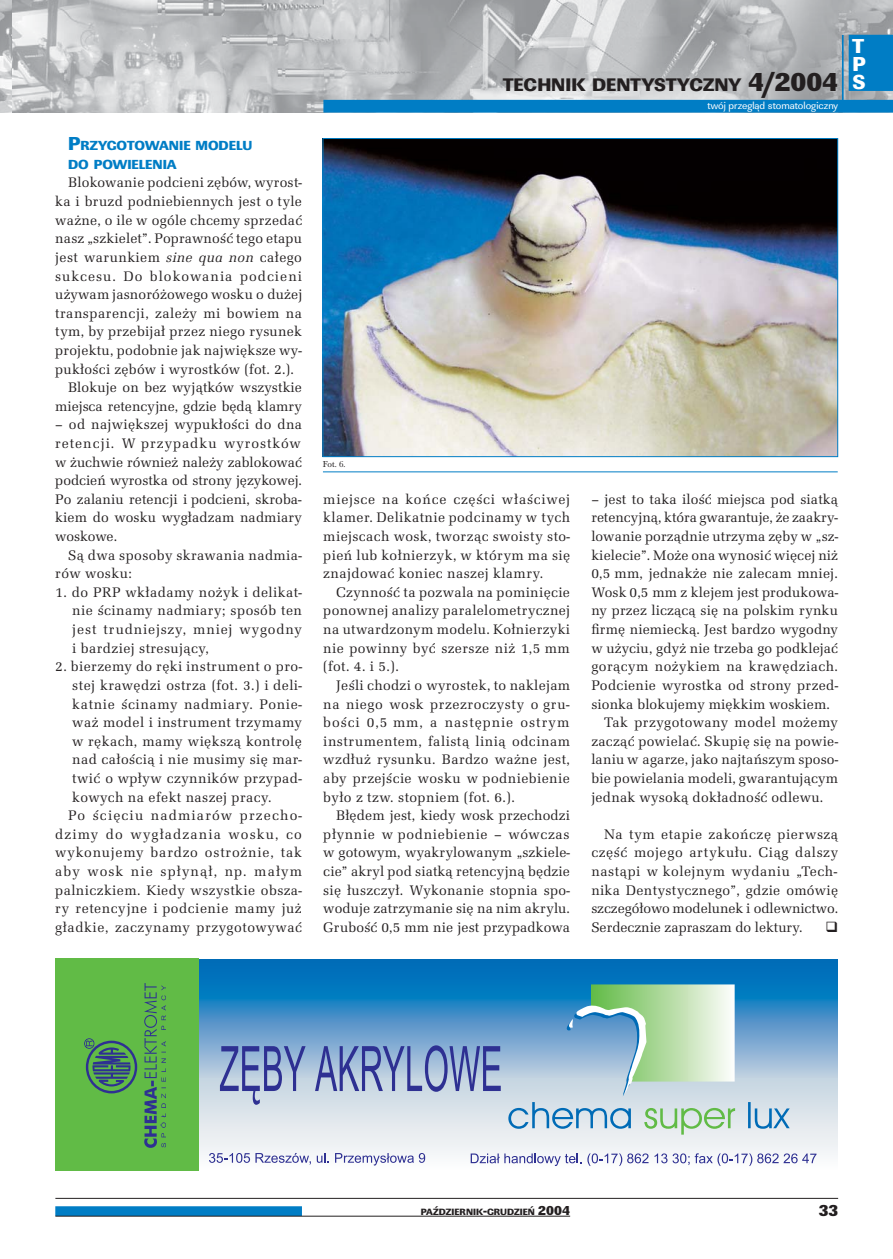
<style>
.page{position:relative;width:893px;height:1259px;background:#fff}
.page>*{position:absolute;margin:0;border:0;box-sizing:border-box;transform-origin:0 0}
.t1{font:21px/18px "URW Linear TCE Ult Bol";color:#fff;text-align:justify}
.t2{font:18.9px "URW Linear TCE Ult Bol";color:#231f20}
.t3{font:16.5px "URW Linear TCE Ult Bol";color:#231f20}
.t4{font:14.25px/18.6px "URW Latino TCE";letter-spacing:.02em;color:#231f20;text-align:justify}
.t5{font:14.25px "URW Latino TCE";color:#231f20}
.t6{font:14.25px "URW Latino TCE";letter-spacing:.075em;color:#231f20}
.t7{font:14.25px "URW Latino TCE";letter-spacing:.08em;color:#231f20}
.t8{font:14.25px "URW Latino TCE";letter-spacing:.04em;color:#231f20}
.t9{font:14.25px "URW Latino TCE";letter-spacing:.055em;color:#231f20}
.t10{font:14.25px "URW Latino TCE";letter-spacing:.045em;color:#231f20}
.t11{font:13.65px/18.6px "URW Linear TCE Ult Bol";color:#007dc5}
.t12{font:10.5px "URW Linear TCE";color:#fff}
.t13{font:9.45px "URW Linear TCE Ult Bol";color:#231f20}
.t14{font:9px "Baskerville TCE";color:#231f20}
.s1{font-size:19.5px}
.s2{font-style:italic}
.s3{font-size:27px}
.s4{font-size:13.5px}
</style>
<div class="page">
<img style="left:0;top:0;width:892px;height:112px">
<div style="left:323px;top:100px;width:569px;height:13px;background:#007dc5"></div>
<div style="left:848px;top:35px;width:44px;height:56px;background:#007dc5"></div>
<hr style="left:842px;top:35px;width:1px;height:72px;background:#007dc5">
<div style="left:55px;top:1206px;width:247px;height:10px;background:#007dc5"></div>
<hr style="left:55px;top:1215px;width:515px;height:1px;background:#231f20">
<hr style="left:55px;top:1198px;width:783px;height:1px;background:#231f20">
<img style="left:324px;top:140px;width:512px;height:315px">
<div style="left:322px;top:138px;width:516px;height:319px;border:1px solid #007dc5"></div>
<hr style="left:323px;top:471px;width:514px;height:1px;background:#007dc5">
<div style="left:196px;top:958px;width:641px;height:14px;background:#006db8"></div>
<div style="left:196px;top:972px;width:641px;height:7px;background:#0071bc"></div>
<hr style="left:196px;top:979px;width:641px;height:1px;background:#0073bd">
<hr style="left:196px;top:980px;width:641px;height:2px;background:#0074bd">
<hr style="left:196px;top:982px;width:641px;height:1px;background:#0075be">
<div style="left:196px;top:983px;width:641px;height:6px;background:#0078be"></div>
<div style="left:196px;top:989px;width:641px;height:9px;background:#007cc0"></div>
<hr style="left:196px;top:998px;width:641px;height:2px;background:#0981c1">
<svg style="left:199px;top:1000px;width:638px;height:18px;background:#2f88c5"></svg>
<hr style="left:196px;top:1018px;width:641px;height:4px;background:#5392c9">
<div style="left:196px;top:1022px;width:641px;height:32px;background:linear-gradient(to bottom,#5994c9,#91b4d7)"></div>
<div style="left:196px;top:1054px;width:641px;height:13px;background:#a1bdda"></div>
<div style="left:196px;top:1067px;width:641px;height:7px;background:#b4cade"></div>
<hr style="left:196px;top:1074px;width:641px;height:4px;background:#c0d1e0">
<hr style="left:196px;top:1078px;width:641px;height:1px;background:#c6d6e2">
<div style="left:196px;top:1079px;width:641px;height:5px;background:#c7d7e2"></div>
<div style="left:196px;top:1084px;width:641px;height:43px;background:linear-gradient(to bottom,#c8d7e2,#e6ebef)"></div>
<div style="left:196px;top:1127px;width:641px;height:18px;background:#ebeff2"></div>
<div style="left:196px;top:1145px;width:641px;height:25px;background:#f3f5f8"></div>
<div style="left:56px;top:958px;width:143px;height:213px;background:#61bb46"></div>
<svg style="left:566px;top:984px;width:168px;height:112px"></svg>
<svg style="left:508px;top:1102px;width:281px;height:32px"></svg>
<svg style="left:220px;top:1046px;width:85px;height:58px"></svg>
<svg style="left:315px;top:1045px;width:185px;height:46px"></svg>
<svg style="left:84px;top:1038px;width:53px;height:55px"></svg>
<svg style="left:144px;top:983px;width:22px;height:164px"></svg>
<svg style="left:209px;top:1153px;width:102px;height:11px"></svg>
<svg style="left:317px;top:1153px;width:12px;height:9px"></svg>
<svg style="left:335px;top:1153px;width:90px;height:12px"></svg>
<svg style="left:470px;top:1153px;width:111px;height:13px"></svg>
<svg style="left:587px;top:1153px;width:61px;height:13px"></svg>
<svg style="left:654px;top:1153px;width:162px;height:13px"></svg>
<p class="t11" style="left:68px;top:138px;width:186px"><span class="s1">P</span>RZYGOTOWANIE MODELU<br>DO POWIELENIA</p>
<p class="t4" style="left:68px;top:174px;width:235px">Blokowanie podcieni zębów, wyrost-</p>
<p class="t4" style="left:55px;top:193px;width:248px">ka i bruzd podniebiennych jest o tyle</p>
<p class="t4" style="left:55px;top:211px;width:248px">ważne, o ile w ogóle chcemy sprzedać</p>
<p class="t4" style="left:55px;top:230px;width:248px">nasz „szkielet”. Poprawność tego etapu</p>
<p class="t4" style="left:55px;top:248px;width:248px">jest warunkiem <span class="s2">sine qua non</span> całego</p>
<p class="t6" style="left:55px;top:269px;width:248px">sukcesu. Do blokowania podcieni</p>
<p class="t4" style="left:55px;top:286px;width:248px">używam jasnoróżowego wosku o dużej</p>
<p class="t4" style="left:55px;top:304px;width:248px">transparencji, zależy mi bowiem na</p>
<p class="t4" style="left:55px;top:323px;width:248px">tym, by przebijał przez niego rysunek</p>
<p class="t4" style="left:55px;top:341px;width:248px">projektu, podobnie jak największe wy-</p>
<p class="t4" style="left:55px;top:360px;width:240px">pukłości zębów i wyrostków (fot. 2.).</p>
<p class="t4" style="left:68px;top:379px;width:235px">Blokuje on bez wyjątków wszystkie</p>
<p class="t5" style="left:55px;top:399px;width:248px">miejsca retencyjne, gdzie będą klamry</p>
<p class="t4" style="left:55px;top:416px;width:248px">– od największej wypukłości do dna retencji. W przypadku wyrostków w żuchwie również należy zablokować podcień wyrostka od strony językowej.<br>Po zalaniu retencji i podcieni, skroba&shy;kiem do wosku wygładzam nadmiary woskowe.</p>
<p class="t4" style="left:55px;top:546px;width:248px;text-indent:13px">Są dwa sposoby skrawania nadmia&shy;rów wosku:</p>
<p class="t4" style="left:72px;top:583px;width:231px;text-indent:-17px">1. do PRP wkładamy nożyk i delikat&shy;nie ścinamy nadmiary; sposób ten jest trudniejszy, mniej wygodny i bardziej stresujący,</p>
<p class="t4" style="left:55px;top:658px;width:248px">2. bierzemy do ręki instrument o pro-</p>
<p class="t4" style="left:72px;top:676px;width:231px">stej krawędzi ostrza (fot. 3.) i deli-</p>
<p class="t10" style="left:72px;top:697px;width:231px">katnie ścinamy nadmiary. Ponie-</p>
<p class="t4" style="left:72px;top:713px;width:231px">waż model i instrument trzymamy</p>
<p class="t4" style="left:72px;top:732px;width:231px">w rękach, mamy większą kontrolę</p>
<p class="t4" style="left:72px;top:751px;width:231px">nad całością i nie musimy się mar-</p>
<p class="t4" style="left:72px;top:769px;width:231px">twić o wpływ czynników przypad-</p>
<p class="t4" style="left:72px;top:788px;width:201px">kowych na efekt naszej pracy.</p>
<p class="t7" style="left:68px;top:808px;width:235px">Po ścięciu nadmiarów przecho-</p>
<p class="t7" style="left:55px;top:827px;width:248px">dzimy do wygładzania wosku, co</p>
<p class="t9" style="left:55px;top:845px;width:248px">wykonujemy bardzo ostrożnie, tak</p>
<p class="t6" style="left:55px;top:864px;width:248px">aby wosk nie spłynął, np. małym</p>
<p class="t4" style="left:55px;top:881px;width:248px">palniczkiem. Kiedy wszystkie obsza-</p>
<p class="t4" style="left:55px;top:899px;width:248px">ry retencyjne i podcienie mamy już</p>
<p class="t8" style="left:55px;top:920px;width:248px">gładkie, zaczynamy przygotowywać</p>
<h2 class="t2" style="left:503px;top:77px;width:336px">TECHNIK DENTYSTYCZNY <span class="s3">4/2004</span></h2>
<p class="t12" style="left:707px;top:101px;width:132px">twój przegląd stomatologiczny</p>
<h1 class="t1" style="left:852px;top:39px;width:15px">T P S</h1>
<p class="t14" style="left:323px;top:460px;width:24px">Fot. 6.</p>
<p class="t4" style="left:323px;top:490px;width:248px">miejsce na końce części właściwej klamer. Delikatnie podcinamy w tych miejscach wosk, tworząc swoisty sto&shy;pień lub kołnierzyk, w którym ma się znajdować koniec naszej klamry.</p>
<p class="t4" style="left:323px;top:583px;width:248px;text-indent:13px">Czynność ta pozwala na pominięcie ponownej analizy paralelometrycznej na utwardzonym modelu. Kołnierzyki nie powinny być szersze niż 1,5 mm (fot. 4. i 5.).</p>
<p class="t4" style="left:323px;top:676px;width:248px;text-indent:13px">Jeśli chodzi o wyrostek, to naklejam na niego wosk przezroczysty o gru&shy;bości 0,5 mm, a następnie ostrym instrumentem, falistą linią odcinam wzdłuż rysunku. Bardzo ważne jest, aby przejście wosku w podniebienie było z tzw. stopniem (fot. 6.).</p>
<p class="t4" style="left:323px;top:806px;width:248px;text-indent:13px">Błędem jest, kiedy wosk przechodzi płynnie w podniebienie – wówczas w gotowym, wyakrylowanym „szkiele&shy;cie” akryl pod siatką retencyjną będzie się łuszczył. Wykonanie stopnia spo&shy;woduje zatrzymanie się na nim akrylu.<br>Grubość 0,5 mm nie jest przypadkowa</p>
<p class="t4" style="left:591px;top:490px;width:248px">– jest to taka ilość miejsca pod siatką</p>
<p class="t5" style="left:591px;top:511px;width:248px">retencyjną, która gwarantuje, że zaakry-</p>
<p class="t4" style="left:591px;top:527px;width:248px">lowanie porządnie utrzyma zęby w „sz-</p>
<p class="t4" style="left:591px;top:546px;width:248px">kielecie”. Może ona wynosić więcej niż</p>
<p class="t4" style="left:591px;top:565px;width:248px">0,5 mm, jednakże nie zalecam mniej.</p>
<p class="t4" style="left:591px;top:583px;width:248px">Wosk 0,5 mm z klejem jest produkowa-</p>
<p class="t4" style="left:591px;top:602px;width:248px">ny przez liczącą się na polskim rynku</p>
<p class="t4" style="left:591px;top:620px;width:248px">firmę niemiecką. Jest bardzo wygodny</p>
<p class="t4" style="left:591px;top:639px;width:248px">w użyciu, gdyż nie trzeba go podklejać</p>
<p class="t4" style="left:591px;top:658px;width:248px">gorącym nożykiem na krawędziach.</p>
<p class="t4" style="left:591px;top:676px;width:248px">Podcienie wyrostka od strony przed-</p>
<p class="t4" style="left:591px;top:695px;width:240px">sionka blokujemy miękkim woskiem.</p>
<p class="t4" style="left:604px;top:713px;width:235px">Tak przygotowany model możemy</p>
<p class="t4" style="left:591px;top:732px;width:248px">zacząć powielać. Skupię się na powie-</p>
<p class="t4" style="left:591px;top:751px;width:248px">laniu w agarze, jako najtańszym sposo-</p>
<p class="t4" style="left:591px;top:769px;width:248px">bie powielania modeli, gwarantującym</p>
<p class="t4" style="left:591px;top:788px;width:233px">jednak wysoką dokładność odlewu.</p>
<p class="t4" style="left:591px;top:825px;width:248px;text-indent:13px">Na tym etapie zakończę pierwszą część mojego artykułu. Ciąg dalszy nastąpi w kolejnym wydaniu „Tech&shy;nika Dentystycznego”, gdzie omówię szczegółowo modelunek i odlewnictwo.<br>Serdecznie zapraszam do lektury.</p>
<p class="t13" style="left:421px;top:1207px;width:151px">PAŹDZIERNIK<span class="s4">-</span>GRUDZIEŃ <span class="s4">2004</span></p>
<p class="t3" style="left:818px;top:1204px;width:21px">33</p>
</div>
